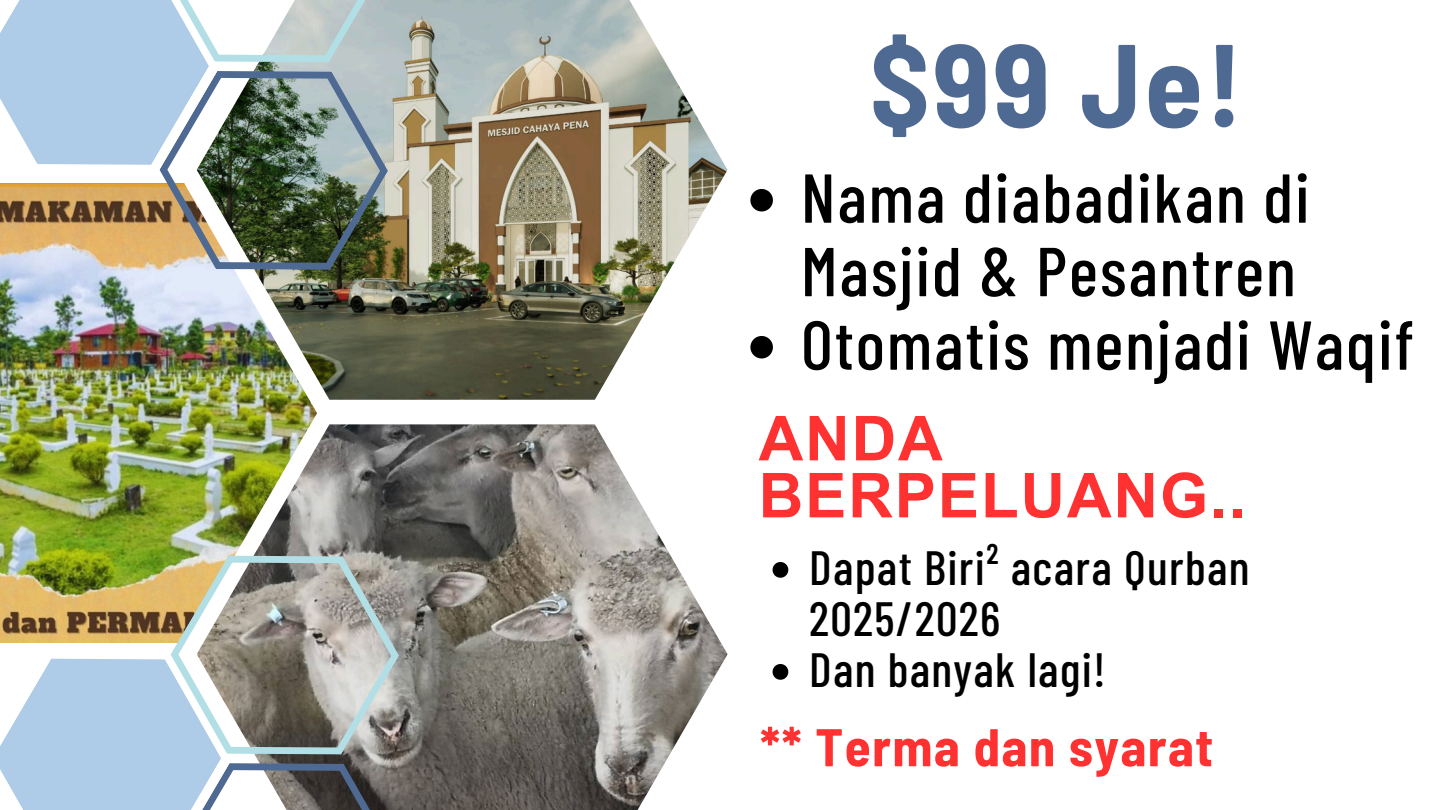
<style>
.page{position:relative;width:1440px;height:810px;background:#fff}
.page>*{position:absolute;margin:0;border:0;box-sizing:border-box;transform-origin:0 0}
.t1{font:700 semi-condensed 118px "Barlow";color:#4f6a92}
.t2{font:500 69px/73.5px "Barlow Condensed";letter-spacing:.03em;color:#000}
.t3{font:700 62px/57px "Arial MT Pro";letter-spacing:.03em;color:#ff3131}
.t4{font:700 semi-condensed 53px "Barlow";letter-spacing:.03em;color:#ff3131}
.t5{font:500 48px/51px "Barlow Condensed";letter-spacing:.03em;color:#000}
</style>
<div class="page">
<img style="left:317px;top:0;width:411px;height:400px">
<img style="left:317px;top:424px;width:411px;height:386px">
<img style="left:0;top:214px;width:317px;height:396px">
<svg style="left:0;top:610px;width:143px;height:200px;fill:#aecce7"></svg>
<svg style="left:0;top:0;width:131px;height:214px;background:#bac9d3"></svg>
<img style="left:142px;top:506px;width:286px;height:298px">
<svg style="left:129px;top:0;width:287px;height:111px"></svg>
<svg style="left:143px;top:714px;width:286px;height:96px;background:#8f969c"></svg>
<img style="left:131px;top:22px;width:286px;height:297px">
<svg style="left:750px;top:189px;width:23px;height:22px"></svg>
<svg style="left:750px;top:336px;width:23px;height:22px"></svg>
<svg style="left:773px;top:562px;width:15px;height:16px"></svg>
<svg style="left:773px;top:664px;width:15px;height:16px"></svg>
<p class="t1" style="left:870px;top:10px;width:374px">$99 Je!</p>
<p class="t2" style="left:801px;top:158px;width:510px">Nama diabadikan di<br>Masjid &amp; Pesantren</p>
<p class="t2" style="left:801px;top:305px;width:615px">Otomatis menjadi Waqif</p>
<h3 class="t3" style="left:759px;top:418px;width:489px">ANDA<br>BERPELUANG..</h3>
<p class="t5" style="left:809px;top:541px;width:442px">Dapat Biri² acara Qurban<br>2025/2026</p>
<p class="t5" style="left:809px;top:643px;width:298px">Dan banyak lagi!</p>
<p class="t4" style="left:760px;top:713px;width:455px">** Terma dan syarat</p>
</div>
